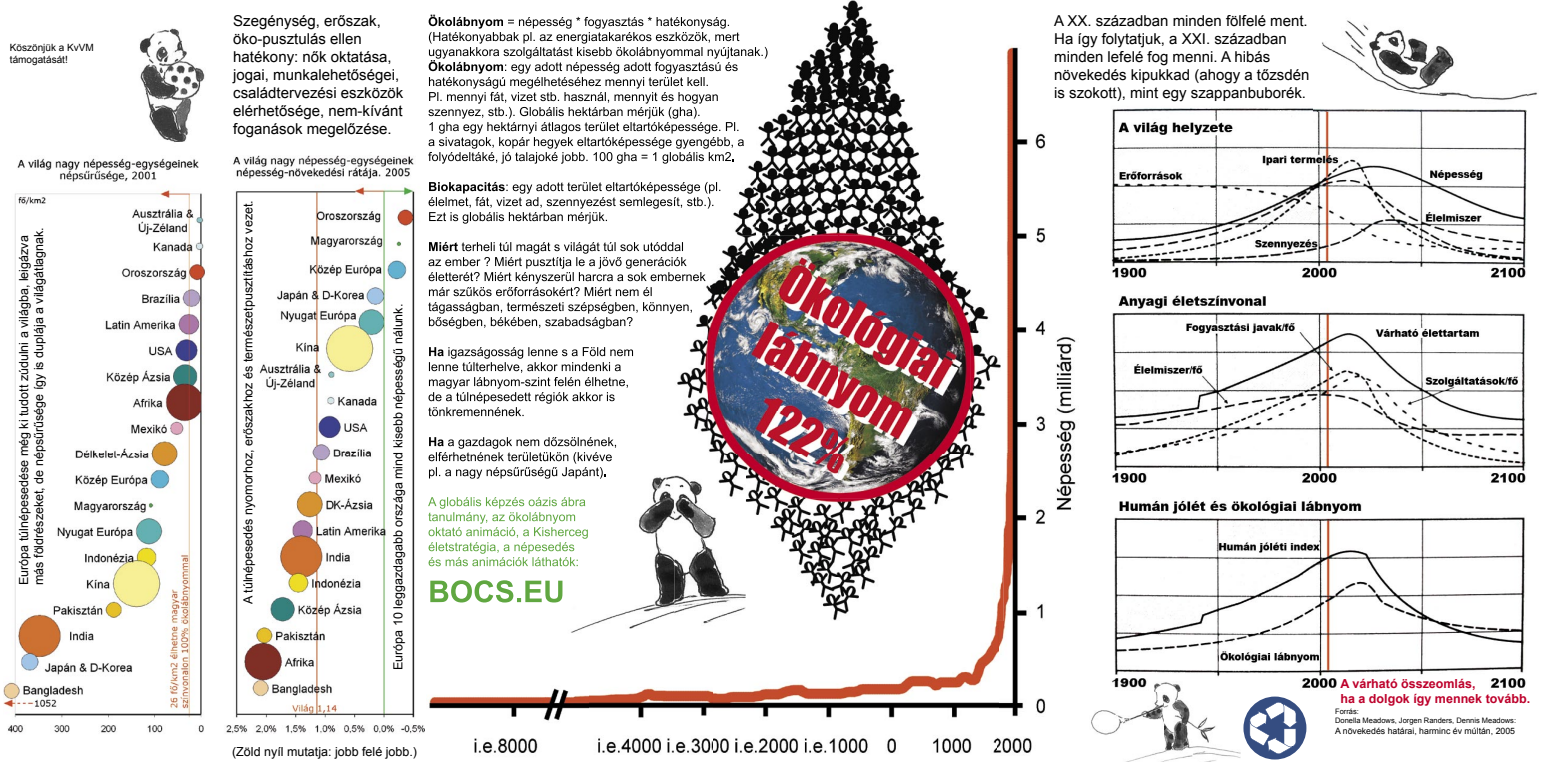
<style>
.page{position:relative;width:1542px;height:762px;background:#fff}
.page>*{position:absolute;margin:0;border:0;box-sizing:border-box;transform-origin:0 0}
.t1{font:15px/18px "Arial";color:#000}
.t2{font:12.5px/15px "Arial";color:#000}
.t3{font:700 12.5px/15px "Arial";color:#bd002b}
.t4{font:10px/12px "Arial";color:#000}
.t5{font:8.75px "Arial";color:#000}
.t6{font:7.5px/9px "Arial";color:#000}
</style>
<div class="page">
<img style="left:3px;top:158px;width:202px;height:575px">
<img style="left:226px;top:155px;width:198px;height:579px">
<img style="left:998px;top:45px;width:78px;height:708px">
<img style="left:429px;top:461px;width:160px;height:292px">
<img style="left:712px;top:621px;width:286px;height:132px">
<img style="left:589px;top:688px;width:123px;height:65px">
<svg style="left:428px;top:17px;width:9px;height:9px"></svg>
<img style="left:439px;top:17px;width:64px;height:12px">
<img style="left:508px;top:17px;width:166px;height:12px">
<img style="left:429px;top:32px;width:245px;height:12px">
<img style="left:429px;top:47px;width:183px;height:12px">
<img style="left:616px;top:47px;width:58px;height:12px">
<img style="left:428px;top:60px;width:75px;height:14px">
<img style="left:505px;top:62px;width:169px;height:12px">
<img style="left:429px;top:77px;width:245px;height:12px">
<img style="left:429px;top:92px;width:245px;height:12px">
<img style="left:428px;top:107px;width:246px;height:12px">
<img style="left:429px;top:122px;width:245px;height:12px">
<img style="left:428px;top:137px;width:244px;height:12px">
<img style="left:428px;top:152px;width:160px;height:12px">
<img style="left:593px;top:152px;width:81px;height:12px">
<img style="left:429px;top:182px;width:75px;height:11px">
<img style="left:506px;top:182px;width:167px;height:12px">
<img style="left:428px;top:197px;width:245px;height:12px">
<img style="left:429px;top:212px;width:178px;height:12px">
<img style="left:429px;top:242px;width:29px;height:9px">
<img style="left:461px;top:242px;width:139px;height:12px">
<img style="left:603px;top:242px;width:71px;height:9px">
<img style="left:428px;top:257px;width:246px;height:12px">
<img style="left:428px;top:272px;width:246px;height:12px">
<img style="left:429px;top:287px;width:223px;height:9px">
<img style="left:428px;top:302px;width:246px;height:12px">
<img style="left:429px;top:317px;width:203px;height:12px">
<img style="left:429px;top:347px;width:14px;height:9px">
<img style="left:448px;top:347px;width:186px;height:12px">
<img style="left:429px;top:362px;width:192px;height:11px">
<img style="left:429px;top:377px;width:199px;height:12px">
<img style="left:428px;top:392px;width:187px;height:12px">
<img style="left:428px;top:407px;width:95px;height:9px">
<img style="left:429px;top:437px;width:14px;height:9px">
<img style="left:448px;top:437px;width:64px;height:12px">
<img style="left:516px;top:437px;width:100px;height:11px">
<img style="left:428px;top:452px;width:141px;height:9px">
<img style="left:573px;top:452px;width:39px;height:12px">
<img style="left:429px;top:467px;width:174px;height:12px">
<img style="left:428px;top:497px;width:139px;height:12px">
<img style="left:428px;top:512px;width:139px;height:12px">
<svg style="left:428px;top:527px;width:13px;height:9px"></svg>
<img style="left:441px;top:527px;width:77px;height:11px">
<img style="left:523px;top:527px;width:44px;height:12px">
<img style="left:428px;top:542px;width:139px;height:12px">
<svg style="left:428px;top:557px;width:13px;height:9px"></svg>
<img style="left:445px;top:557px;width:122px;height:9px">
<img style="left:430px;top:580px;width:132px;height:22px">
<img style="left:1111px;top:108px;width:415px;height:580px">
<img style="left:676px;top:1px;width:327px;height:274px">
<img style="left:677px;top:280px;width:31px;height:152px">
<img style="left:970px;top:275px;width:33px;height:346px">
<img style="left:745px;top:499px;width:194px;height:122px">
<img style="left:674px;top:17px;width:55px;height:12px">
<img style="left:674px;top:32px;width:65px;height:12px">
<img style="left:674px;top:47px;width:93px;height:12px">
<img style="left:674px;top:62px;width:64px;height:12px">
<img style="left:674px;top:77px;width:34px;height:12px">
<img style="left:676px;top:92px;width:42px;height:12px">
<img style="left:674px;top:107px;width:25px;height:12px">
<img style="left:674px;top:122px;width:65px;height:12px">
<img style="left:676px;top:137px;width:68px;height:12px">
<img style="left:674px;top:152px;width:57px;height:12px">
<img style="left:674px;top:182px;width:47px;height:12px">
<img style="left:674px;top:197px;width:39px;height:12px">
<svg style="left:674px;top:242px;width:9px;height:9px"></svg>
<svg style="left:674px;top:257px;width:12px;height:12px"></svg>
<img style="left:674px;top:272px;width:31px;height:12px">
<img style="left:674px;top:302px;width:19px;height:12px">
<img style="left:708px;top:236px;width:262px;height:263px">
<div style="left:1243px;top:696px;width:63px;height:63px;background:#354d81;border-radius:50%"></div>
<svg style="left:1249px;top:702px;width:49px;height:52px"></svg>
<img style="left:567px;top:475px;width:107px;height:163px">
<img style="left:703px;top:621px;width:42px;height:17px">
<img style="left:567px;top:475px;width:36px;height:4px">
<svg style="left:567px;top:512px;width:9px;height:12px"></svg>
<svg style="left:567px;top:542px;width:12px;height:24px"></svg>
<img style="left:674px;top:475px;width:71px;height:146px">
<img style="left:708px;top:475px;width:37px;height:24px">
<img style="left:139px;top:28px;width:66px;height:114px">
<img style="left:1091px;top:692px;width:149px;height:70px">
<img style="left:1111px;top:681px;width:129px;height:11px">
<img style="left:1322px;top:20px;width:216px;height:92px">
<img style="left:1312px;top:90px;width:214px;height:22px">
<p class="t4" style="left:10px;top:42px;width:85px">Köszönjük a KvVM támogatását!</p>
<p class="t2" style="left:16px;top:585px;width:359px;rotate:-90deg">Európa túlnépesedése még ki tudott zúdulni a világba, leigázva más földrészeket, de népsűrűsége így is duplája a világátlagnak.</p>
<p class="t1" style="left:233px;top:12px;width:172px">Szegénység, erőszak, öko-pusztulás ellen hatékony: nők oktatása, jogai, munkalehetőségei, családtervezési eszközök elérhetősége, nem-kívánt foganások megelőzése.</p>
<p class="t1" style="left:1054px;top:12px;width:257px">A XX. században minden fölfelé ment.<br>Ha így folytatjuk, a XXI. században minden lefelé fog menni. A hibás növekedés kipukkad (ahogy a tőzsdén is szokott), mint egy szappanbuborék.</p>
<p class="t2" style="left:241px;top:604px;width:405px;rotate:-90deg">A túlnépesedés nyomorhoz, erőszakhoz és természetpusztításhoz vezet.</p>
<p class="t2" style="left:391px;top:670px;width:368px;rotate:-90deg">Európa 10 leggazdagabb országa mind kisebb népességű nálunk.</p>
<p class="t2" style="left:232px;top:744px;width:186px">(Zöld nyíl mutatja: jobb felé jobb.)</p>
<p class="t3" style="left:1340px;top:677px;width:191px">A várható összeomlás,<br>ha a dolgok így mennek tovább.</p>
<p class="t6" style="left:1335px;top:707px;width:182px">Forrás:<br>Donella Meadows, Jorgen Randers, Dennis Meadows:</p>
<p class="t5" style="left:1335px;top:725px;width:181px">A növekedés határai, harminc év múltán, 2005</p>
</div>
